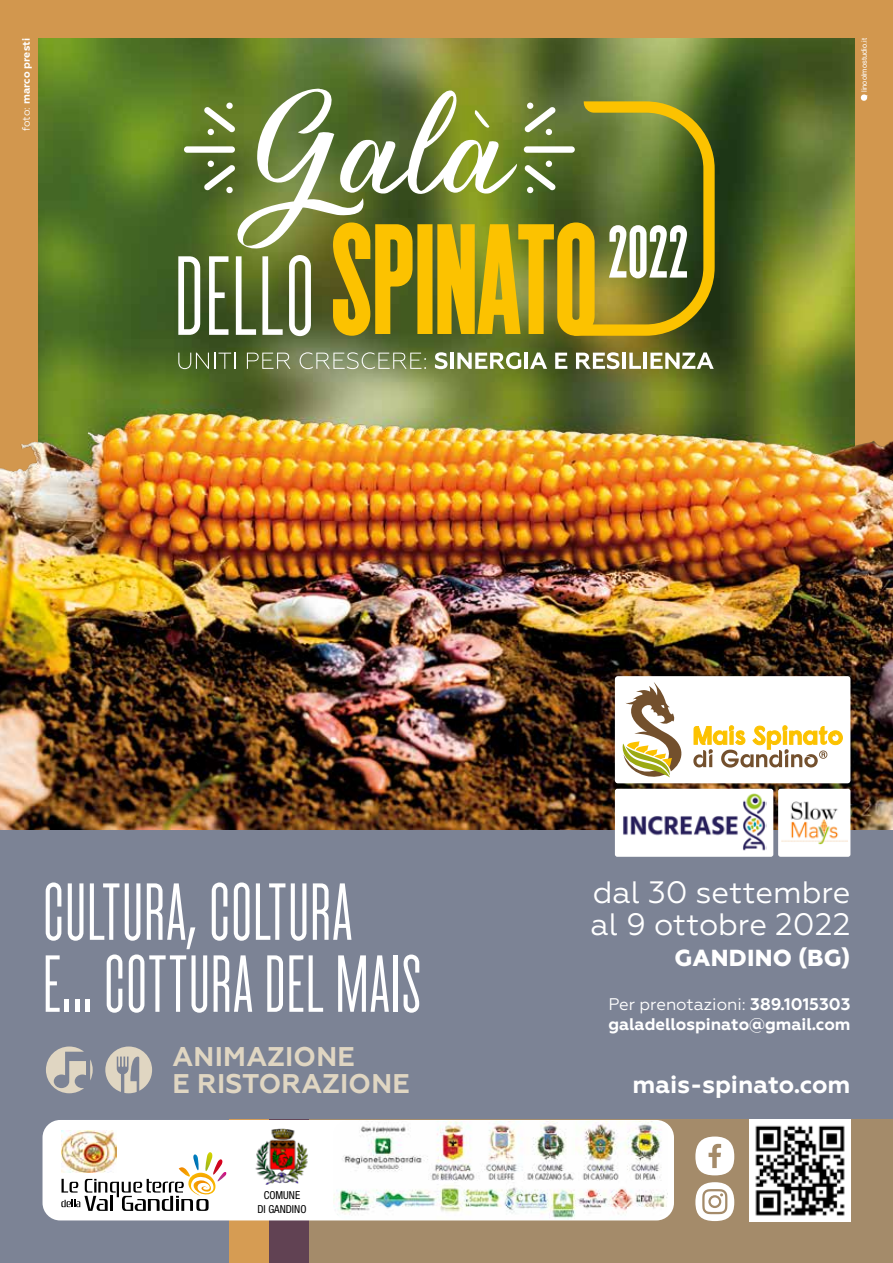
<style>
.page{position:relative;width:893px;height:1263px;background:#fff}
.page>*{position:absolute;margin:0;border:0;box-sizing:border-box;transform-origin:0 0}
.t1{font:500 70.5px/72px "Cactus";color:#fff}
.t2{font:30.9px/32.2px "Geometria";color:#fff}
.t3{font:700 27px/27px "Geometria";letter-spacing:.01em;color:#e0d6c2}
.t4{font:700 24.6px "Geometria";color:#fff}
.t5{font:800 23.25px "Geometria";letter-spacing:.01em;color:#fff}
.t6{font:700 16.8px/20.2px "Geometria";color:#fff}
.t7{font:condensed 10.95px/13.2px "Helvetica Neue";color:#000;text-align:center}
.t8{font:700 10.65px "Geometria";color:#fff}
.t9{font:7.5px "Helvetica";color:#fff}
.s1{font-weight:400}
</style>
<div class="page">
<div style="left:0;top:797px;width:893px;height:339px;background:#7c8395"></div>
<div style="left:0;top:0;width:893px;height:501px;background:#d2974e"></div>
<img style="left:38px;top:38px;width:817px;height:338px">
<img style="left:0;top:376px;width:893px;height:453px">
<svg style="left:178px;top:89px;width:537px;height:248px;background:#8c8f3c"></svg>
<svg style="left:178px;top:353px;width:58px;height:16px"></svg>
<svg style="left:247px;top:353px;width:43px;height:16px"></svg>
<svg style="left:300px;top:352px;width:126px;height:17px;background:#909c75"></svg>
<svg style="left:435px;top:352px;width:12px;height:17px"></svg>
<hr style="left:450px;top:353px;width:4px;height:16px;background:#fff">
<svg style="left:457px;top:352px;width:64px;height:17px"></svg>
<hr style="left:524px;top:353px;width:4px;height:16px;background:#fff">
<svg style="left:530px;top:352px;width:17px;height:17px"></svg>
<svg style="left:555px;top:353px;width:12px;height:16px"></svg>
<svg style="left:576px;top:352px;width:43px;height:17px"></svg>
<hr style="left:622px;top:353px;width:4px;height:16px;background:#fff">
<svg style="left:629px;top:353px;width:12px;height:16px"></svg>
<hr style="left:643px;top:353px;width:4px;height:16px;background:#fff">
<svg style="left:650px;top:352px;width:64px;height:17px"></svg>
<div style="left:0;top:1120px;width:229px;height:143px;background:#7c8395"></div>
<div style="left:229px;top:1120px;width:40px;height:143px;background:#d69c53"></div>
<div style="left:269px;top:1120px;width:41px;height:143px;background:#614253"></div>
<div style="left:310px;top:1120px;width:583px;height:143px;background:#a48b6a"></div>
<img style="left:749px;top:1120px;width:101px;height:101px">
<svg style="left:695px;top:1182px;width:39px;height:39px"></svg>
<svg style="left:695px;top:1136px;width:39px;height:39px"></svg>
<div style="left:43px;top:1120px;width:631px;height:100px;background:#fff;border-radius:18px"></div>
<div style="left:615px;top:676px;width:235px;height:107px;background:#fff;border-radius:3px"></div>
<svg style="left:622px;top:682px;width:60px;height:96px"></svg>
<svg style="left:693px;top:725px;width:150px;height:43px"></svg>
<div style="left:615px;top:789px;width:158px;height:68px;background:#fff;border-radius:2px"></div>
<img style="left:623px;top:793px;width:143px;height:58px">
<div style="left:778px;top:789px;width:72px;height:68px;background:#fff;border-radius:2px"></div>
<img style="left:781px;top:801px;width:66px;height:44px">
<img style="left:255px;top:1128px;width:53px;height:57px">
<img style="left:333px;top:1121px;width:335px;height:99px">
<svg style="left:61px;top:1152px;width:165px;height:59px"></svg>
<img style="left:61px;top:1130px;width:55px;height:43px">
<svg style="left:46px;top:1046px;width:47px;height:47px"></svg>
<svg style="left:105px;top:1046px;width:47px;height:47px"></svg>
<svg style="left:861px;top:94px;width:6px;height:7px"></svg>
<p class="t8" style="left:20px;top:131px;width:94px;rotate:-90deg"><span class="s1">foto:</span> marco presti</p>
<p class="t9" style="left:858px;top:92px;width:56px;rotate:-90deg">linoolmostudio.it</p>
<h1 class="t1" style="left:43px;top:874px;width:381px">CULTURA, COLTURA<br>E... COTTURA DEL MAIS</h1>
<h3 class="t3" style="left:173px;top:1044px;width:239px">ANIMAZIONE<br>E RISTORAZIONE</h3>
<p class="t7" style="left:257px;top:1189px;width:51px">COMUNE<br>DI GANDINO</p>
<h2 class="t2" style="left:590px;top:876px;width:262px">dal 30 settembre al 9 ottobre 2022</h2>
<h3 class="t5" style="left:674px;top:944px;width:178px">GANDINO (BG)</h3>
<p class="t6" style="left:608px;top:994px;width:244px"><span class="s1">Per prenotazioni:</span> 389.1015303 galadellospinato@gmail.com</p>
<h3 class="t4" style="left:633px;top:1070px;width:219px">mais-spinato.com</h3>
</div>
